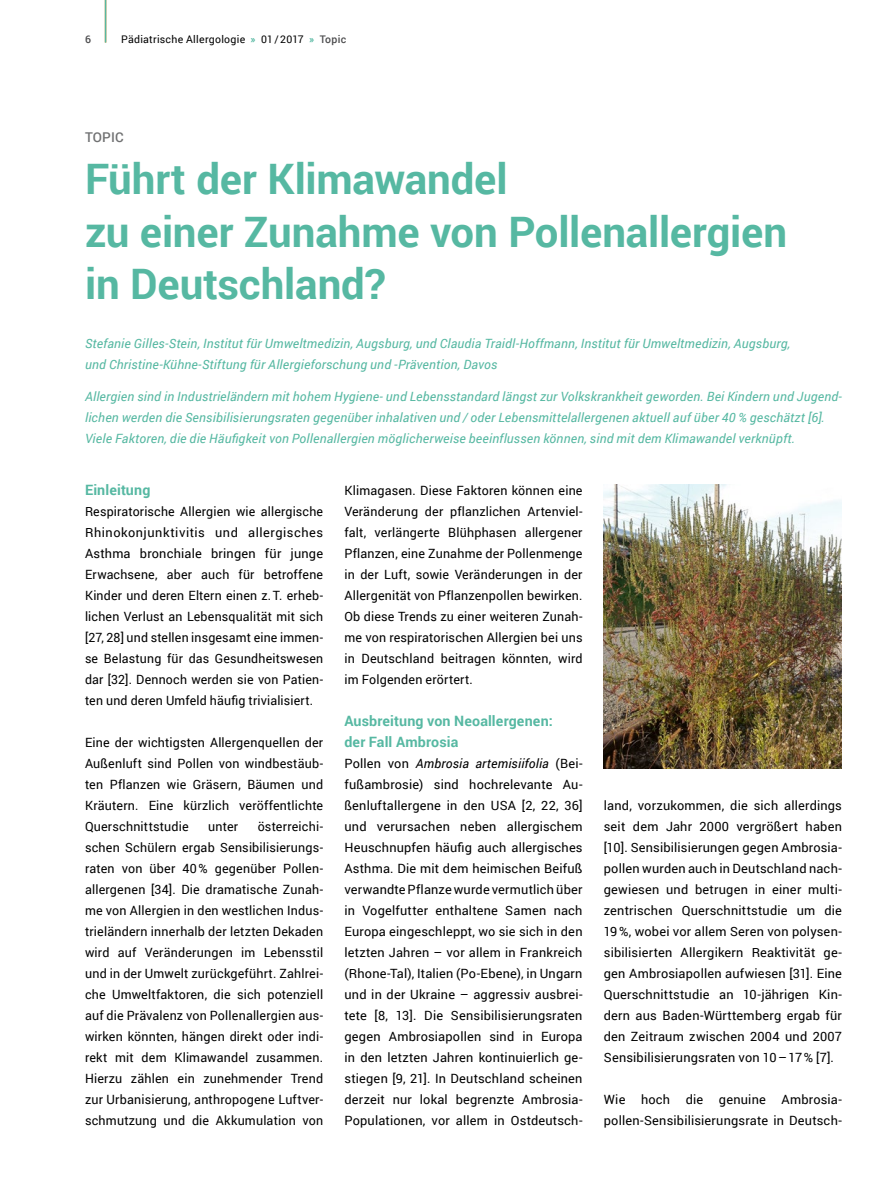
<style>
.page{position:relative;width:893px;height:1191px;background:#fff}
.page>*{position:absolute;margin:0;border:0;box-sizing:border-box;transform-origin:0 0}
.headline_gruen{font:700 42px/52.5px "Roboto";letter-spacing:-.005em;color:#56b8a2}
.zwischenheadline_gru{font:700 14.25px/21px "Roboto";letter-spacing:.01em;color:#56b8a2}
.headline_dachzeile{font:500 13.5px "Roboto";letter-spacing:.005em;color:#707172}
.lauftext{font:12.75px/21px "Roboto";letter-spacing:.015em;color:#000;text-align:justify}
.lauftext_vorspann_gr{font:italic 12.75px/21px "Roboto";letter-spacing:.015em;color:#56b8a2}
.t1{font:10.5px "Roboto";letter-spacing:.025em;color:#000}
.t2{font:500 10.5px "Roboto";color:#4b4b4d}
.s1{font-weight:700;color:#56b8a2}
.s2{font-weight:500;color:#4b4b4d}
.s3{font-style:italic}
</style>
<div class="page">
<hr style="left:105px;top:0;width:1px;height:43px;background:#56b8a2">
<img style="left:604px;top:485px;width:238px;height:283px">
<p class="t2" style="left:85px;top:31px;width:7px">6</p>
<p class="t1" style="left:121px;top:31px;width:227px">Pädiatrische Allergologie <span class="s1">»</span> 01/2017 <span class="s1">»</span> <span class="s2">Topic</span></p>
<p class="headline_dachzeile" style="left:85px;top:127px;width:40px">TOPIC</p>
<p class="headline_gruen" style="left:85px;top:151px;width:703px">Führt der Klimawandel<br>zu einer Zunahme von Pollenallergien in Deutschland?</p>
<p class="lauftext_vorspann_gr" style="left:85px;top:333px;width:707px">Stefanie Gilles-Stein, Institut für Umweltmedizin, Augsburg, und Claudia Traidl-Hoffmann, Institut für Umweltmedizin, Augsburg, und Christine-Kühne-Stiftung für Allergieforschung und -Prävention, Davos</p>
<p class="lauftext_vorspann_gr" style="left:85px;top:385px;width:758px">Allergien sind in Industrieländern mit hohem Hygiene- und Lebensstandard längst zur Volkskrankheit geworden. Bei Kindern und Jugend&shy;lichen werden die Sensibilisierungsraten gegenüber inhalativen und / oder Lebensmittelallergenen aktuell auf über 40 % geschätzt [6].<br>Viele Faktoren, die die Häufigkeit von Pollenallergien möglicherweise beeinflussen können, sind mit dem Klimawandel verknüpft.</p>
<p class="zwischenheadline_gru" style="left:85px;top:479px;width:67px">Einleitung</p>
<p class="lauftext" style="left:85px;top:501px;width:240px">Respiratorische Allergien wie allergische Rhinokonjunktivitis und allergisches Asthma bronchiale bringen für junge Erwachsene, aber auch für betroffene Kinder und deren Eltern einen z.T. erheb&shy;lichen Verlust an Lebensqualität mit sich [27, 28] und stellen insgesamt eine immen&shy;se Belastung für das Gesundheitswesen dar [32]. Dennoch werden sie von Patien&shy;ten und deren Umfeld häufig trivialisiert.</p>
<p class="lauftext" style="left:85px;top:732px;width:240px">Eine der wichtigsten Allergenquellen der Außenluft sind Pollen von windbestäub&shy;ten Pflanzen wie Gräsern, Bäumen und Kräutern. Eine kürzlich veröffentlichte Querschnittstudie</p>
<p class="lauftext" style="left:344px;top:480px;width:240px">Klimagasen. Diese Faktoren können eine Veränderung der pflanzlichen Artenviel&shy;falt, verlängerte Blühphasen allergener Pflanzen, eine Zunahme der Pollenmenge in der Luft, sowie Veränderungen in der Allergenität von Pflanzenpollen bewirken.<br>Ob diese Trends zu einer weiteren Zunah&shy;me von respiratorischen Allergien bei uns in Deutschland beitragen könnten, wird im Folgenden erörtert.</p>
<p class="zwischenheadline_gru" style="left:344px;top:710px;width:210px">Ausbreitung von Neoallergenen: der Fall Ambrosia</p>
<p class="lauftext" style="left:344px;top:753px;width:240px">Pollen von <span class="s3">Ambrosia artemisiifolia</span> (Bei&shy;fußambrosie) sind hochrelevante Au&shy;ßenluftallergene in den USA [2, 22, 36] und verursachen neben allergischem Heuschnupfen häufig auch allergisches Asthma. Die mit dem heimischen Beifuß verwandte Pflanze wurde vermutlich über in Vogelfutter enthaltene Samen nach Europa eingeschleppt, wo sie sich in den letzten Jahren – vor allem in Frankreich (Rhone-Tal), Italien (Po-Ebene), in Ungarn und in der Ukraine – aggressiv ausbrei&shy;tete [8, 13]. Die Sensibilisierungsraten gegen Ambrosiapollen sind in Europa in den letzten Jahren kontinuierlich ge&shy;stiegen [9, 21]. In Deutschland scheinen derzeit nur lokal begrenzte Ambrosia-Populationen, vor allem in Ostdeutsch-</p>
<p class="lauftext" style="left:604px;top:795px;width:240px">land, vorzukommen, die sich allerdings seit dem Jahr 2000 vergrößert haben [10]. Sensibilisierungen gegen Ambrosia&shy;pollen wurden auch in Deutschland nach&shy;gewiesen und betrugen in einer multi&shy;zentrischen Querschnittstudie um die 19%, wobei vor allem Seren von polysen&shy;sibilisierten Allergikern Reaktivität ge&shy;gen Ambrosiapollen aufwiesen [31]. Eine Querschnittstudie an 10-jährigen Kin&shy;dern aus Baden-Württemberg ergab für den Zeitraum zwischen 2004 und 2007<br>Sensibilisierungsraten von 10–17% [7].</p>
<p class="lauftext" style="left:604px;top:1089px;width:240px">Wie hoch die genuine Ambrosia&shy;pollen-Sensibilisierungsrate in Deutsch-</p>
<p class="lauftext" style="left:85px;top:816px;width:240px;text-indent:173px">österreichi&shy;schen Schülern ergab Sensibilisierungs&shy;raten von über 40% gegenüber Pollen&shy;allergenen [34]. Die dramatische Zunah&shy;me von Allergien in den westlichen Indus&shy;trieländern innerhalb der letzten Dekaden wird auf Veränderungen im Lebensstil und in der Umwelt zurückgeführt. Zahlrei&shy;che Umweltfaktoren, die sich potenziell auf die Prävalenz von Pollenallergien aus&shy;wirken könnten, hängen direkt oder indi&shy;rekt mit dem Klimawandel zusammen.<br>Hierzu zählen ein zunehmender Trend zur Urbanisierung, anthropogene Luftver&shy;schmutzung und die Akkumulation von</p>
<p class="lauftext" style="left:208px;top:816px;width:31px">unter</p>
</div>
